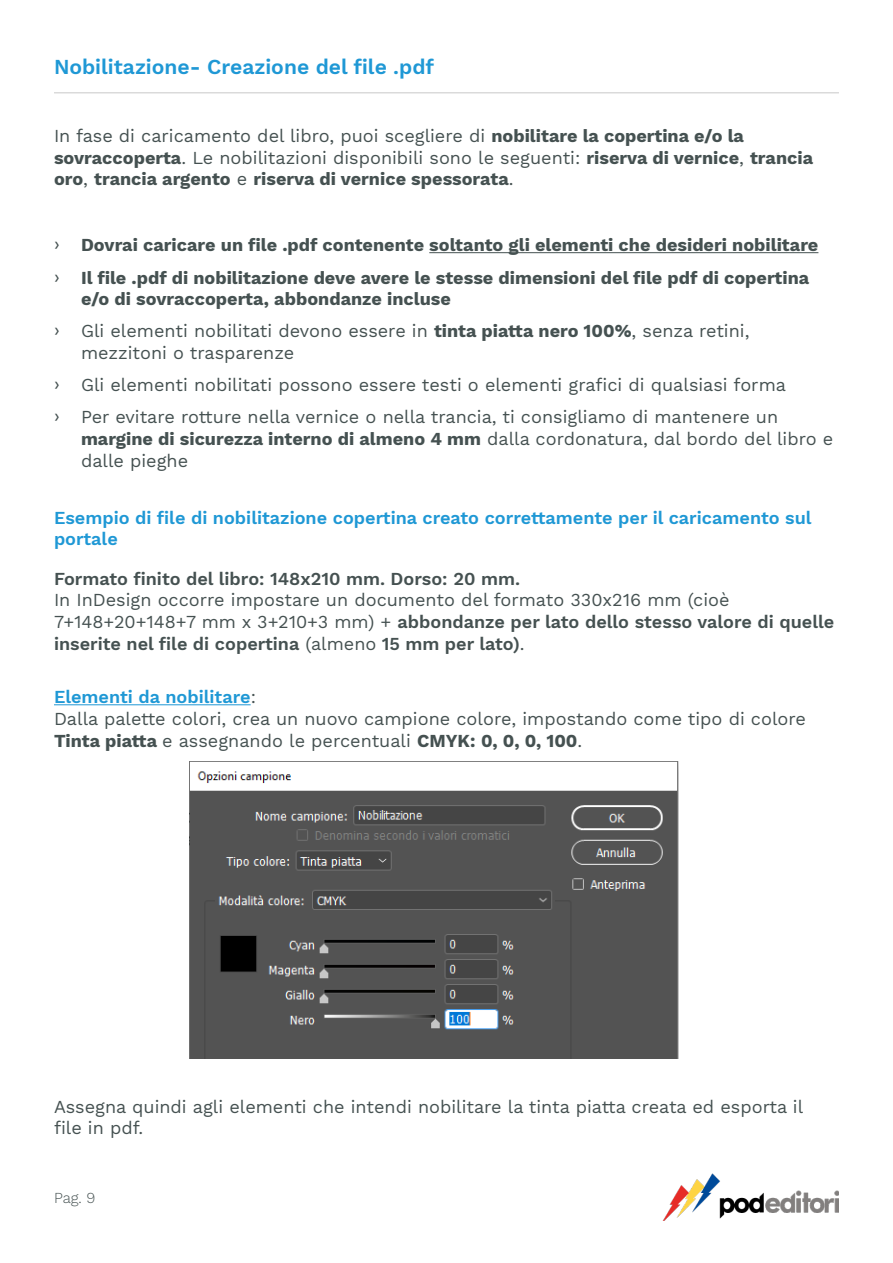
<style>
.page{position:relative;width:893px;height:1263px;background:#fff}
.page>*{position:absolute;margin:0;border:0;box-sizing:border-box;transform-origin:0 0}
.Titoli_paragrafo{font:600 21px "Work Sans";color:#1f98d5}
.Stile_di_paragrafo_1{font:18px/21.6px "Work Sans";color:#455151}
.Stile_di_paragrafo_1-2{font:700 18px/21.6px "Work Sans";color:#455151}
.Titoli_paragrafo-2{font:600 18px/21.6px "Work Sans";color:#1f98d5}
.Stile_di_paragrafo_1-3{font:600 18px "Work Sans";color:#455151}
.Stile_di_paragrafo_1-4{font:600 18px "Work Sans";color:#1f98d5}
.t1{font:300 15px "Work Sans";color:#455151}
.s1{font-weight:400}
.s2{font-weight:700}
.s3{font-weight:600}
.s4{font-weight:400;color:#455151}
</style>
<div class="page">
<hr style="left:54px;top:93px;width:785px;height:1px;background:#231f20">
<hr style="left:429px;top:252px;width:389px;height:1px;background:#455151">
<hr style="left:54px;top:704px;width:197px;height:1px;background:#1f98d5">
<img style="left:189px;top:761px;width:490px;height:298px">
<img style="left:662px;top:1174px;width:177px;height:47px">
<p class="Titoli_paragrafo" style="left:54px;top:54px;width:382px">Nobilitazione- Creazione del file .pdf</p>
<p class="Stile_di_paragrafo_1-2" style="left:54px;top:126px;width:761px"><span class="s1">In fase di caricamento del libro, puoi scegliere di</span> nobilitare la copertina e/o la sovraccoperta<span class="s1">. Le nobilitazioni disponibili sono le seguenti:</span> riserva di vernice<span class="s1">,</span> trancia oro<span class="s1">,</span> trancia argento <span class="s1">e</span> riserva di vernice spessorata<span class="s1">.</span></p>
<p class="Stile_di_paragrafo_1-2" style="left:81px;top:235px;width:739px">Dovrai caricare un file .pdf contenente soltanto gli elementi che desideri nobilitare</p>
<p class="Stile_di_paragrafo_1-2" style="left:81px;top:268px;width:730px">Il file .pdf di nobilitazione deve avere le stesse dimensioni del file pdf di copertina e/o di sovraccoperta, abbondanze incluse</p>
<p class="Stile_di_paragrafo_1" style="left:81px;top:321px;width:670px">Gli elementi nobilitati devono essere in <span class="s2">tinta piatta nero 100%</span>, senza retini, mezzitoni o trasparenze</p>
<p class="Stile_di_paragrafo_1" style="left:81px;top:375px;width:706px">Gli elementi nobilitati possono essere testi o elementi grafici di qualsiasi forma</p>
<p class="Stile_di_paragrafo_1" style="left:81px;top:407px;width:754px">Per evitare rotture nella vernice o nella trancia, ti consigliamo di mantenere un <span class="s2">margine di sicurezza interno di almeno 4 mm</span> dalla cordonatura, dal bordo del libro e dalle pieghe</p>
<p class="Titoli_paragrafo-2" style="left:54px;top:507px;width:759px">Esempio di file di nobilitazione copertina creato correttamente per il caricamento sul portale</p>
<p class="Stile_di_paragrafo_1-3" style="left:54px;top:568px;width:468px">Formato finito del libro: 148x210 mm. Dorso: 20 mm.</p>
<p class="Stile_di_paragrafo_1" style="left:54px;top:590px;width:782px">In InDesign occorre impostare un documento del formato 330x216 mm (cioè<br>7+148+20+148+7 mm x 3+210+3 mm) + <span class="s3">abbondanze per lato dello stesso valore di quelle inserite nel file di copertina</span> (almeno <span class="s3">15 mm per lato)</span>.</p>
<p class="Stile_di_paragrafo_1-4" style="left:54px;top:687px;width:203px">Elementi da nobilitare<span class="s4">:</span></p>
<p class="Stile_di_paragrafo_1" style="left:54px;top:709px;width:753px">Dalla palette colori, crea un nuovo campione colore, impostando come tipo di colore<br><span class="s2">Tinta piatta</span> e assegnando le percentuali <span class="s2">CMYK: 0, 0, 0, 100</span>.</p>
<p class="Stile_di_paragrafo_1" style="left:54px;top:1097px;width:751px">Assegna quindi agli elementi che intendi nobilitare la tinta piatta creata ed esporta il file in pdf.</p>
<p class="t1" style="left:54px;top:1189px;width:43px">Pag. 9</p>
</div>
